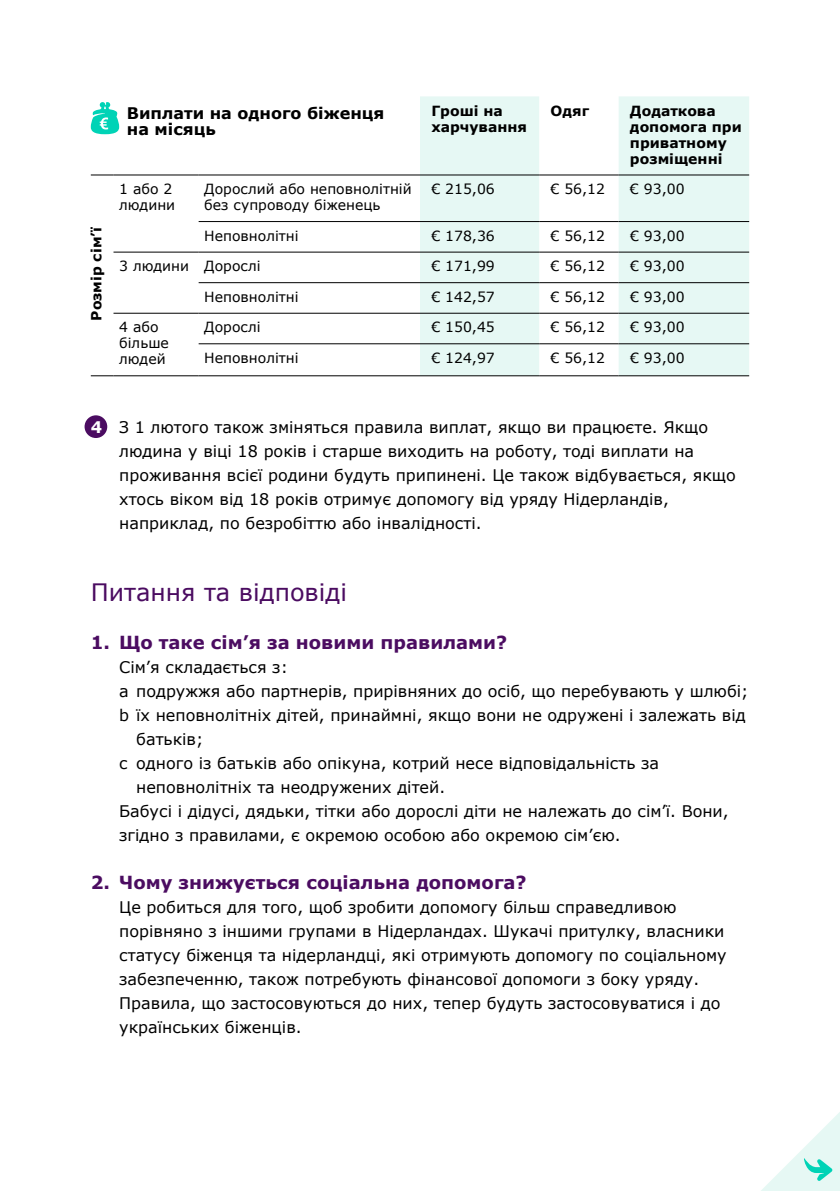
<style>
.page{position:relative;width:840px;height:1191px;background:#fff}
.page>*{position:absolute;margin:0;border:0;box-sizing:border-box;transform-origin:0 0}
.t1{font:24px "Verdana";color:#4b0c61}
.t2{font:700 18px "Verdana";color:#4b0c61}
.t3{font:16px/24px "Verdana";color:#000}
.t4{font:700 16px/16px "Verdana";color:#000}
.t5{font:14px/16px "Verdana";color:#000}
.t6{font:700 14px/16px "Verdana";color:#000}
.s1{font-weight:700;color:#fff}
</style>
<div class="page">
<div style="left:84px;top:415px;width:23px;height:23px;background:#4b0c61;border-radius:50%"></div>
<div style="left:420px;top:96px;width:119px;height:279px;background:#e6f8f4"></div>
<div style="left:618px;top:96px;width:130px;height:279px;background:#e6f8f4"></div>
<svg style="left:91px;top:175px;width:22px;height:1px"></svg>
<hr style="left:113px;top:175px;width:85px;height:1px;background:#000">
<hr style="left:198px;top:175px;width:222px;height:1px;background:#000">
<hr style="left:420px;top:175px;width:119px;height:1px;background:#000">
<hr style="left:539px;top:175px;width:79px;height:1px;background:#000">
<hr style="left:618px;top:175px;width:130px;height:1px;background:#000">
<hr style="left:198px;top:221px;width:222px;height:1px;background:#000">
<hr style="left:420px;top:221px;width:119px;height:1px;background:#000">
<hr style="left:539px;top:221px;width:79px;height:1px;background:#000">
<hr style="left:618px;top:221px;width:130px;height:1px;background:#000">
<hr style="left:113px;top:252px;width:85px;height:1px;background:#000">
<hr style="left:198px;top:252px;width:222px;height:1px;background:#000">
<hr style="left:420px;top:252px;width:119px;height:1px;background:#000">
<hr style="left:539px;top:252px;width:79px;height:1px;background:#000">
<hr style="left:618px;top:252px;width:130px;height:1px;background:#000">
<hr style="left:198px;top:282px;width:222px;height:1px;background:#000">
<hr style="left:420px;top:282px;width:119px;height:1px;background:#000">
<hr style="left:539px;top:282px;width:79px;height:1px;background:#000">
<hr style="left:618px;top:282px;width:130px;height:1px;background:#000">
<hr style="left:113px;top:313px;width:85px;height:1px;background:#000">
<hr style="left:198px;top:313px;width:222px;height:1px;background:#000">
<hr style="left:420px;top:313px;width:119px;height:1px;background:#000">
<hr style="left:539px;top:313px;width:79px;height:1px;background:#000">
<hr style="left:618px;top:313px;width:130px;height:1px;background:#000">
<hr style="left:198px;top:343px;width:222px;height:1px;background:#000">
<hr style="left:420px;top:343px;width:119px;height:1px;background:#000">
<hr style="left:539px;top:343px;width:79px;height:1px;background:#000">
<hr style="left:618px;top:343px;width:130px;height:1px;background:#000">
<svg style="left:91px;top:375px;width:22px;height:1px"></svg>
<hr style="left:113px;top:375px;width:85px;height:1px;background:#000">
<hr style="left:198px;top:375px;width:222px;height:1px;background:#000">
<hr style="left:420px;top:375px;width:119px;height:1px;background:#000">
<hr style="left:539px;top:375px;width:79px;height:1px;background:#000">
<hr style="left:618px;top:375px;width:130px;height:1px;background:#000">
<svg style="left:91px;top:102px;width:28px;height:32px"></svg>
<svg style="left:761px;top:1113px;width:78px;height:78px"></svg>
<p class="t6" style="left:88px;top:321px;width:95px;rotate:-90deg">Розмір сім’ї</p>
<p class="t4" style="left:127px;top:105px;width:259px">Виплати на одного біженця на місяць</p>
<p class="t6" style="left:431px;top:103px;width:97px">Гроші на харчування</p>
<p class="t6" style="left:550px;top:103px;width:40px">Одяг</p>
<p class="t6" style="left:629px;top:103px;width:113px">Додаткова допомога при приватному розміщенні</p>
<p class="t5" style="left:119px;top:181px;width:57px">1 або 2 людини</p>
<p class="t5" style="left:204px;top:181px;width:209px">Дорослий або неповнолітній без супроводу біженець</p>
<p class="t5" style="left:431px;top:181px;width:65px">€ 215,06</p>
<p class="t5" style="left:550px;top:181px;width:56px">€ 56,12</p>
<p class="t5" style="left:629px;top:181px;width:56px">€ 93,00</p>
<p class="t5" style="left:204px;top:228px;width:96px">Неповнолітні</p>
<p class="t5" style="left:431px;top:228px;width:65px">€ 178,36</p>
<p class="t5" style="left:550px;top:228px;width:56px">€ 56,12</p>
<p class="t5" style="left:629px;top:228px;width:56px">€ 93,00</p>
<p class="t5" style="left:119px;top:258px;width:143px">3 людини Дорослі</p>
<p class="t5" style="left:431px;top:258px;width:65px">€ 171,99</p>
<p class="t5" style="left:550px;top:258px;width:56px">€ 56,12</p>
<p class="t5" style="left:629px;top:258px;width:56px">€ 93,00</p>
<p class="t5" style="left:204px;top:289px;width:96px">Неповнолітні</p>
<p class="t5" style="left:431px;top:289px;width:65px">€ 142,57</p>
<p class="t5" style="left:550px;top:289px;width:56px">€ 56,12</p>
<p class="t5" style="left:629px;top:289px;width:56px">€ 93,00</p>
<p class="t5" style="left:119px;top:319px;width:51px">4 або більше людей</p>
<p class="t5" style="left:204px;top:319px;width:58px">Дорослі</p>
<p class="t5" style="left:431px;top:319px;width:65px">€ 150,45</p>
<p class="t5" style="left:550px;top:319px;width:56px">€ 56,12</p>
<p class="t5" style="left:629px;top:319px;width:56px">€ 93,00</p>
<p class="t5" style="left:204px;top:350px;width:96px">Неповнолітні</p>
<p class="t5" style="left:431px;top:350px;width:65px">€ 124,97</p>
<p class="t5" style="left:550px;top:350px;width:56px">€ 56,12</p>
<p class="t5" style="left:629px;top:350px;width:56px">€ 93,00</p>
<p class="t3" style="left:119px;top:415px;width:617px;text-indent:-28px"><span class="s1">4</span> З 1 лютого також зміняться правила виплат, якщо ви працюєте. Якщо людина у віці 18 років і старше виходить на роботу, тоді виплати на проживання всієї родини будуть припинені. Це також відбувається, якщо хтось віком від 18 років отримує допомогу від уряду Нідерландів, наприклад, по безробіттю або інвалідності.</p>
<h1 class="t1" style="left:91px;top:576px;width:257px">Питання та відповіді</h1>
<p class="t2" style="left:91px;top:630px;width:417px">1. Що таке сім’я за новими правилами?</p>
<p class="t3" style="left:119px;top:655px;width:170px">Сім’я складається з:</p>
<p class="t3" style="left:119px;top:679px;width:630px">a подружжя або партнерів, прирівняних до осіб, що перебувають у шлюбі;</p>
<p class="t3" style="left:119px;top:703px;width:627px">b їх неповнолітніх дітей, принаймні, якщо вони не одружені і залежать від</p>
<p class="t3" style="left:136px;top:727px;width:69px">батьків;</p>
<p class="t3" style="left:119px;top:751px;width:541px">c одного із батьків або опікуна, котрий несе відповідальність за</p>
<p class="t3" style="left:136px;top:775px;width:310px">неповнолітніх та неодружених дітей.</p>
<p class="t3" style="left:119px;top:799px;width:610px">Бабусі і дідусі, дядьки, тітки або дорослі діти не належать до сім’ї. Вони,</p>
<p class="t3" style="left:119px;top:823px;width:503px">згідно з правилами, є окремою особою або окремою сім’єю.</p>
<p class="t2" style="left:91px;top:870px;width:437px">2. Чому знижується соціальна допомога?</p>
<p class="t3" style="left:119px;top:895px;width:608px">Це робиться для того, щоб зробити допомогу більш справедливою порівняно з іншими групами в Нідерландах. Шукачі притулку, власники статусу біженця та нідерландці, які отримують допомогу по соціальному забезпеченню, також потребують фінансової допомоги з боку уряду.<br>Правила, що застосовуються до них, тепер будуть застосовуватися і до українських біженців.</p>
</div>
